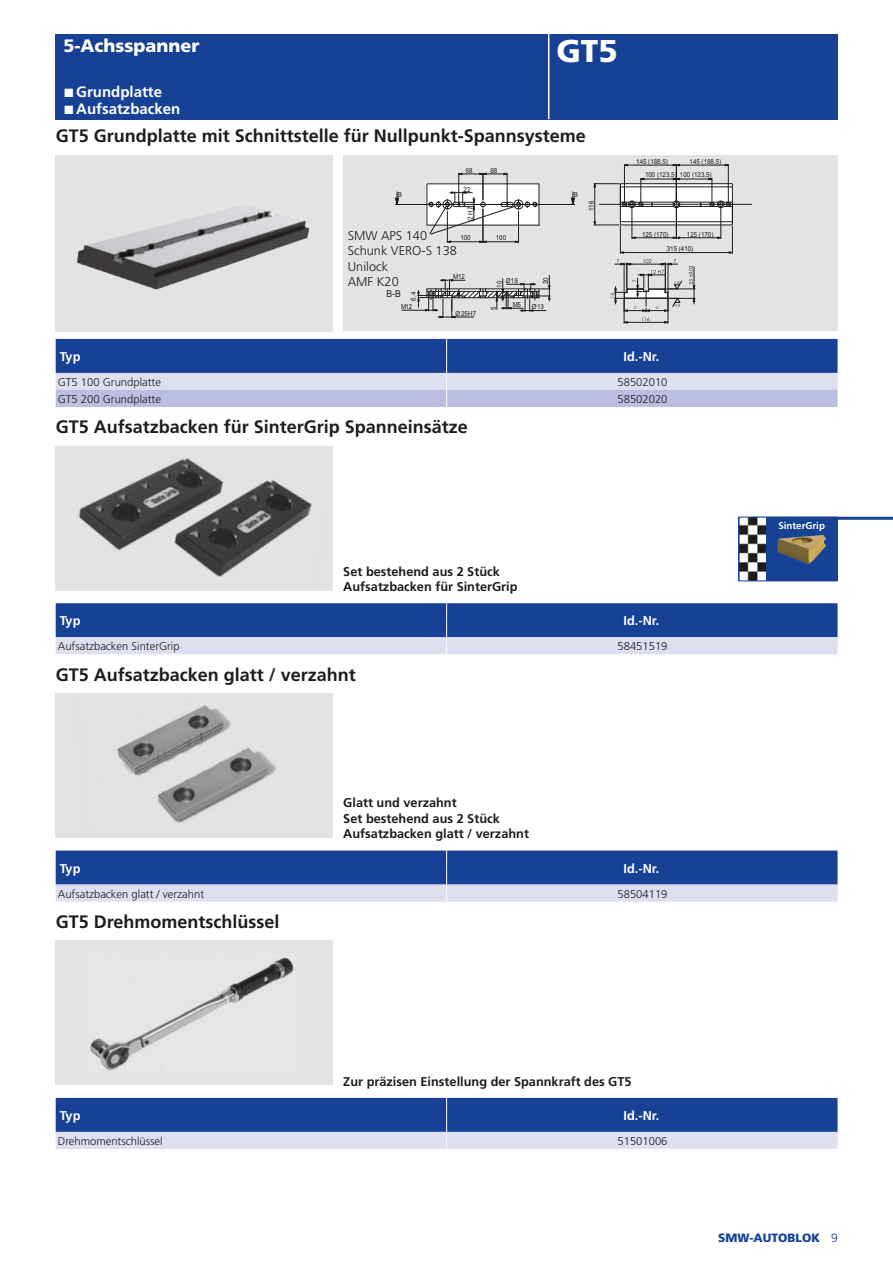
<style>
.page{position:relative;width:893px;height:1263px;background:#fff}
.page>*{position:absolute;margin:0;border:0;box-sizing:border-box;transform-origin:0 0}
.t1{font:900 31.5px "Frutiger LT Std";color:#fff}
.t2{font:700 18px "Frutiger LT Std";color:#1d1d1b}
.t3{font:900 18px "Frutiger LT Std";color:#fff}
.t4{font:700 15px "Frutiger LT Std";color:#fff}
.t5{font:700 12.75px/15.3px "Frutiger LT Std";color:#1d1d1b}
.t6{font:700 12.75px "Frutiger LT Std";color:#fff}
.t7{font:300 12.75px/15.3px "Frutiger LT Std";color:#1d1d1b}
.t8{font:900 12px "Frutiger LT Std";color:#164194}
.t9{font:300 11.25px/17px "Frutiger LT Std";color:#1d1d1b}
.t10{font:700 9.75px "Frutiger LT Std";color:#fff}
.t11{font:9.6px "Arial";color:#1d1d1b;scale:.9 1}
.t12{font:6.9px/13.4px "Arial";color:#1d1d1b;scale:.9 1}
.s1{font-family:"Arial";font-size:18px}
.s2{font-weight:300}
</style>
<div class="page">
<hr style="left:752px;top:517px;width:141px;height:3px;background:#164194">
<div style="left:739px;top:517px;width:99px;height:64px;background:#164194"></div>
<img style="left:741px;top:519px;width:25px;height:60px">
<img style="left:777px;top:535px;width:49px;height:30px">
<div style="left:739px;top:517px;width:99px;height:64px;border:1px solid #164194"></div>
<div style="left:56px;top:34px;width:782px;height:85px;background:#164194"></div>
<hr style="left:548px;top:34px;width:1px;height:85px;background:#fff">
<svg style="left:56px;top:339px;width:782px;height:68px;background:#7288be"></svg>
<svg style="left:56px;top:603px;width:782px;height:51px;background:#5976b3"></svg>
<svg style="left:56px;top:850px;width:782px;height:51px;background:#5a77b3"></svg>
<svg style="left:56px;top:1098px;width:782px;height:51px;background:#5976b3"></svg>
<img style="left:56px;top:155px;width:277px;height:176px">
<img style="left:56px;top:446px;width:277px;height:145px">
<div style="left:56px;top:693px;width:277px;height:145px;background:#e3e3e3"></div>
<img style="left:117px;top:705px;width:159px;height:118px">
<div style="left:343px;top:156px;width:494px;height:175px;background:#e3e3e3"></div>
<hr style="left:427px;top:184px;width:112px;height:1px;background:#1d1d1b">
<hr style="left:427px;top:184px;width:1px;height:41px;background:#1d1d1b">
<hr style="left:427px;top:225px;width:112px;height:1px;background:#1d1d1b">
<hr style="left:539px;top:184px;width:1px;height:41px;background:#1d1d1b">
<div style="left:620px;top:184px;width:112px;height:41px;background:#fff"></div>
<hr style="left:620px;top:183px;width:112px;height:1px;background:#1d1d1b">
<hr style="left:620px;top:225px;width:112px;height:1px;background:#1d1d1b">
<hr style="left:620px;top:184px;width:1px;height:41px;background:#1d1d1b">
<hr style="left:447px;top:211px;width:1px;height:32px;background:#1d1d1b">
<hr style="left:447px;top:241px;width:36px;height:1px;background:#1d1d1b">
<hr style="left:518px;top:211px;width:1px;height:32px;background:#1d1d1b">
<hr style="left:483px;top:209px;width:1px;height:34px;background:#1d1d1b">
<hr style="left:483px;top:241px;width:35px;height:1px;background:#1d1d1b">
<hr style="left:395px;top:204px;width:180px;height:1px;background:#1d1d1b">
<svg style="left:571px;top:192px;width:4px;height:12px"></svg>
<hr style="left:679px;top:202px;width:39px;height:1px;background:#1d1d1b">
<hr style="left:634px;top:202px;width:40px;height:1px;background:#1d1d1b">
<hr style="left:620px;top:187px;width:112px;height:1px;background:#1d1d1b">
<hr style="left:620px;top:221px;width:112px;height:1px;background:#1d1d1b">
<hr style="left:634px;top:206px;width:40px;height:1px;background:#1d1d1b">
<hr style="left:679px;top:206px;width:39px;height:1px;background:#1d1d1b">
<hr style="left:632px;top:205px;width:1px;height:34px;background:#1d1d1b">
<hr style="left:676px;top:205px;width:1px;height:34px;background:#1d1d1b">
<hr style="left:676px;top:237px;width:45px;height:1px;background:#1d1d1b">
<hr style="left:594px;top:184px;width:1px;height:41px;background:#1d1d1b">
<hr style="left:620px;top:252px;width:112px;height:1px;background:#1d1d1b">
<hr style="left:624px;top:164px;width:1px;height:39px;background:#1d1d1b">
<hr style="left:624px;top:165px;width:52px;height:1px;background:#1d1d1b">
<hr style="left:728px;top:164px;width:1px;height:39px;background:#1d1d1b">
<hr style="left:676px;top:164px;width:1px;height:39px;background:#1d1d1b">
<hr style="left:676px;top:165px;width:52px;height:1px;background:#1d1d1b">
<hr style="left:641px;top:179px;width:35px;height:1px;background:#1d1d1b">
<svg style="left:673px;top:178px;width:7px;height:30px"></svg>
<hr style="left:676px;top:179px;width:36px;height:1px;background:#1d1d1b">
<hr style="left:599px;top:204px;width:52px;height:1px;background:#1d1d1b">
<hr style="left:701px;top:204px;width:51px;height:1px;background:#1d1d1b">
<hr style="left:654px;top:204px;width:45px;height:1px;background:#1d1d1b">
<svg style="left:594px;top:178px;width:50px;height:30px"></svg>
<svg style="left:708px;top:178px;width:25px;height:76px"></svg>
<svg style="left:402px;top:275px;width:148px;height:43px"></svg>
<svg style="left:395px;top:192px;width:4px;height:12px"></svg>
<svg style="left:594px;top:222px;width:101px;height:101px"></svg>
<svg style="left:428px;top:173px;width:110px;height:62px"></svg>
<div style="left:56px;top:941px;width:277px;height:144px;background:#e3e3e3"></div>
<img style="left:90px;top:957px;width:204px;height:113px">
<h2 class="t3" style="left:64px;top:35px;width:138px">5-Achsspanner</h2>
<p class="t4" style="left:64px;top:83px;width:100px"><span class="s1">■</span> Grundplatte</p>
<p class="t4" style="left:64px;top:100px;width:118px"><span class="s1">■</span> Aufsatzbacken</p>
<h2 class="t2" style="left:56px;top:125px;width:532px">GT5 Grundplatte mit Schnittstelle für Nullpunkt-Spannsysteme</h2>
<h1 class="t1" style="left:556px;top:32px;width:63px">GT5</h1>
<p class="t12" style="left:466px;top:164px;width:9px">68</p>
<p class="t12" style="left:490px;top:164px;width:9px">68</p>
<p class="t12" style="left:464px;top:183px;width:9px">22</p>
<p class="t12" style="left:464px;top:223px;width:19px;rotate:-90deg">12 H7</p>
<p class="t12" style="left:398px;top:188px;width:6px">B</p>
<p class="t7" style="left:348px;top:228px;width:81px">SMW APS 140</p>
<p class="t12" style="left:460px;top:231px;width:13px">100</p>
<p class="t12" style="left:496px;top:231px;width:13px">100</p>
<p class="t7" style="left:348px;top:243px;width:111px">Schunk VERO-S 138<br>Unilock<br>AMF K20</p>
<p class="t12" style="left:453px;top:270px;width:15px">M12</p>
<p class="t12" style="left:455px;top:307px;width:25px">Ø25H7</p>
<p class="t12" style="left:506px;top:274px;width:15px">Ø19</p>
<p class="t12" style="left:493px;top:288px;width:9px;rotate:-90deg">10</p>
<p class="t11" style="left:387px;top:287px;width:17px">B-B</p>
<p class="t12" style="left:407px;top:301px;width:11px;rotate:-90deg">6.4</p>
<p class="t12" style="left:513px;top:298px;width:11px">M5</p>
<p class="t12" style="left:401px;top:300px;width:14px">M12</p>
<p class="t12" style="left:487px;top:310px;width:5px;rotate:-90deg">5</p>
<p class="t12" style="left:539px;top:284px;width:9px;rotate:-90deg">20</p>
<p class="t12" style="left:532px;top:300px;width:15px">Ø13</p>
<p class="t12" style="left:574px;top:188px;width:6px">B</p>
<p class="t12" style="left:585px;top:211px;width:12px;rotate:-90deg">116</p>
<p class="t12" style="left:636px;top:155px;width:37px">145 (188,5)</p>
<p class="t12" style="left:645px;top:155px;width:86px;text-indent:45px">145 (188,5)<br>100 (123,5) 100 (123,5)</p>
<p class="t12" style="left:642px;top:228px;width:31px">125 (170)</p>
<p class="t12" style="left:687px;top:228px;width:31px">125 (170)</p>
<p class="t12" style="left:667px;top:242px;width:31px">315 (410)</p>
<p class="t6" style="left:60px;top:349px;width:22px">Typ</p>
<p class="t6" style="left:624px;top:349px;width:37px">Id.-Nr.</p>
<p class="t9" style="left:58px;top:374px;width:105px">GT5 100 Grundplatte<br>GT5 200 Grundplatte</p>
<p class="t9" style="left:617px;top:374px;width:52px">58502010<br>58502020</p>
<h2 class="t2" style="left:56px;top:416px;width:414px">GT5 Aufsatzbacken für SinterGrip Spanneinsätze</h2>
<p class="t5" style="left:343px;top:564px;width:176px">Set bestehend aus 2 Stück<br>Aufsatzbacken für SinterGrip</p>
<p class="t6" style="left:60px;top:613px;width:22px">Typ</p>
<p class="t6" style="left:624px;top:613px;width:37px">Id.-Nr.</p>
<p class="t9" style="left:58px;top:638px;width:123px">Aufsatzbacken SinterGrip</p>
<p class="t9" style="left:617px;top:638px;width:52px">58451519</p>
<h2 class="t2" style="left:56px;top:664px;width:302px">GT5 Aufsatzbacken glatt / verzahnt</h2>
<p class="t5" style="left:343px;top:795px;width:187px">Glatt und verzahnt<br>Set bestehend aus 2 Stück<br>Aufsatzbacken glatt / verzahnt</p>
<p class="t6" style="left:60px;top:861px;width:22px">Typ</p>
<p class="t6" style="left:624px;top:861px;width:37px">Id.-Nr.</p>
<p class="t9" style="left:58px;top:885px;width:148px">Aufsatzbacken glatt / verzahnt</p>
<p class="t9" style="left:617px;top:885px;width:52px">58504119</p>
<h2 class="t2" style="left:56px;top:911px;width:225px">GT5 Drehmomentschlüssel</h2>
<p class="t10" style="left:778px;top:520px;width:48px">SinterGrip</p>
<p class="t5" style="left:343px;top:1073px;width:290px">Zur präzisen Einstellung der Spannkraft des GT5</p>
<p class="t6" style="left:60px;top:1108px;width:22px">Typ</p>
<p class="t6" style="left:624px;top:1108px;width:37px">Id.-Nr.</p>
<p class="t9" style="left:58px;top:1133px;width:106px">Drehmomentschlüssel</p>
<p class="t9" style="left:617px;top:1133px;width:52px">51501006</p>
<p class="t8" style="left:718px;top:1231px;width:121px">SMW-AUTOBLOK <span class="s2">9</span></p>
</div>
